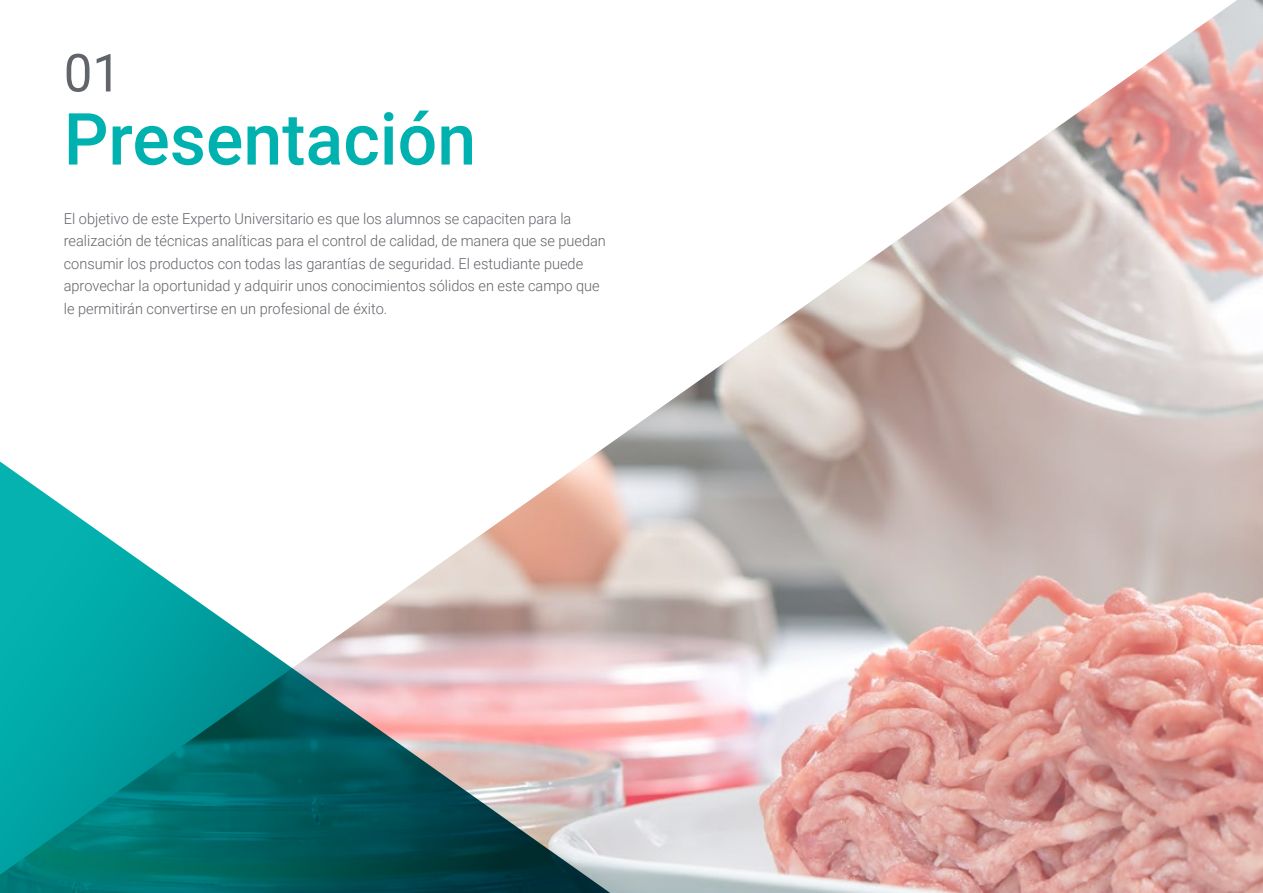
<style>
.page{position:relative;width:1263px;height:893px;background:#fff}
.page>*{position:absolute;margin:0;border:0;box-sizing:border-box;transform-origin:0 0}
.t1{font:500 72px "Roboto";color:#00b2af}
.t2{font:52.5px "Roboto";color:#61646a}
.t3{font:300 15px/22.5px "Roboto";color:#61646a}
</style>
<div class="page">
<img style="left:607px;top:0;width:656px;height:893px">
<svg style="left:0;top:446px;width:640px;height:447px"></svg>
<h2 class="t2" style="left:64px;top:36px;width:59px">01</h2>
<h1 class="t1" style="left:64px;top:89px;width:414px">Presentación</h1>
<p class="t3" style="left:64px;top:207px;width:544px">El objetivo de este Experto Universitario es que los alumnos se capaciten para la realización de técnicas analíticas para el control de calidad, de manera que se puedan consumir los productos con todas las garantías de seguridad. El estudiante puede aprovechar la oportunidad y adquirir unos conocimientos sólidos en este campo que le permitirán convertirse en un profesional de éxito.</p>
</div>
